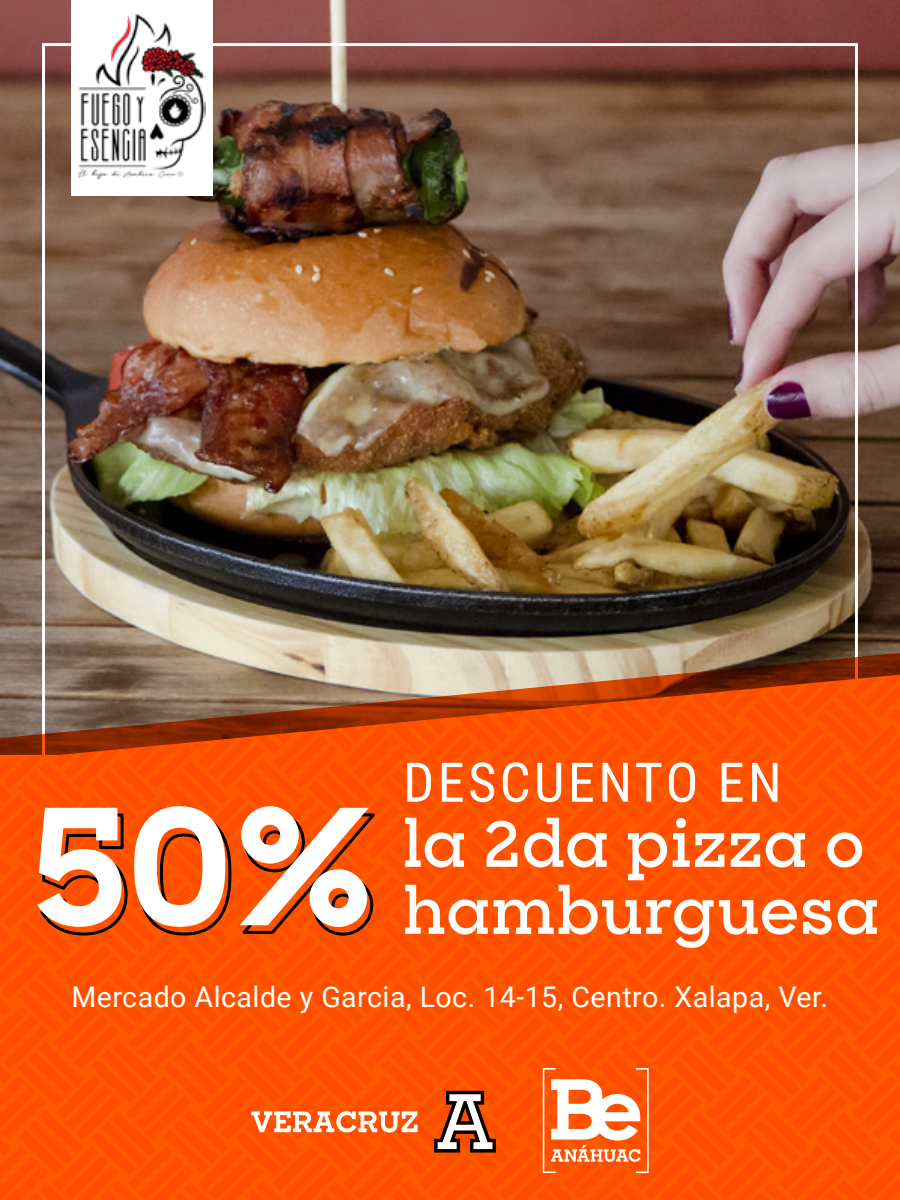
<style>
.page{position:relative;width:900px;height:1200px;background:#fff}
.page>*{position:absolute;margin:0;border:0;box-sizing:border-box;transform-origin:0 0}
.t1{font:700 160.8px "Sharp Slab";color:#fff}
.t2{font:600 62.4px/67.1px "Sharp Slab";letter-spacing:.015em;color:#fff}
.t3{font:54.6px "Roboto Condensed";letter-spacing:.06em;color:#fff}
.t4{font:28.5px "Roboto";letter-spacing:.02em;color:#fff}
</style>
<div class="page">
<img style="left:0;top:0;width:900px;height:652px">
<svg style="left:0;top:652px;width:900px;height:21px;background:#ac967e"></svg>
<div style="left:71px;top:0;width:142px;height:196px;background:#fff"></div>
<img style="left:79px;top:15px;width:126px;height:165px">
<svg style="left:0;top:673px;width:900px;height:527px;background:#f25308"></svg>
<h1 class="t1" style="left:32px;top:751px;width:344px">50%</h1>
<h3 class="t3" style="left:403px;top:744px;width:380px">DESCUENTO EN</h3>
<h2 class="t2" style="left:403px;top:808px;width:477px">la 2da pizza o hamburguesa</h2>
<p class="t4" style="left:71px;top:977px;width:758px">Mercado Alcalde y Garcia, Loc. 14-15, Centro. Xalapa, Ver.</p>
</div>
